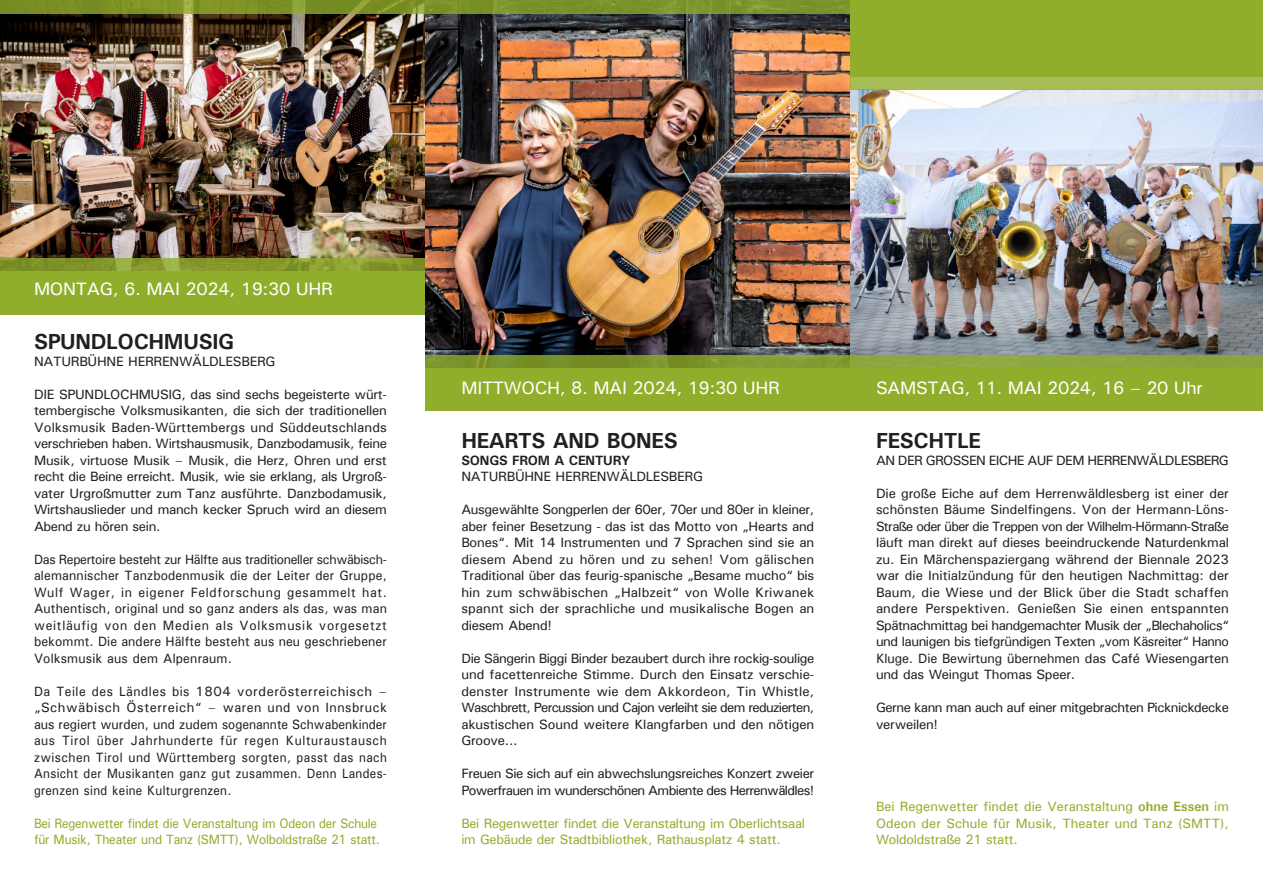
<style>
.page{position:relative;width:1263px;height:893px;background:#fff}
.page>*{position:absolute;margin:0;border:0;box-sizing:border-box;transform-origin:0 0}
.t1{font:700 21.9px "Univers";letter-spacing:-.02em;color:#231f20}
.t2{font:18px "Univers";letter-spacing:-.02em;color:#fff}
.t3{font:13.5px "Univers";letter-spacing:-.015em;color:#231f20}
.t4{font:13.5px "Univers";letter-spacing:.005em;color:#231f20}
.t5{font:13.5px "Univers";letter-spacing:.01em;color:#231f20}
.t6{font:13.5px "Univers";letter-spacing:.01em;color:#231f20;scale:.94 1}
.t7{font:13.5px "Univers";letter-spacing:-.02em;color:#90ae2b}
.t8{font:13.5px "Univers";letter-spacing:-.035em;color:#231f20}
.t9{font:13.5px "Univers";letter-spacing:-.04em;color:#231f20}
.t10{font:13.5px "Univers";letter-spacing:-.045em;color:#231f20}
.t11{font:13.5px "Univers";letter-spacing:-.015em;color:#231f20;scale:.94 1}
.t12{font:13.5px "Univers";letter-spacing:-.055em;color:#231f20}
.t13{font:13.5px "Univers";letter-spacing:-.02em;color:#90ae2b;scale:.9 1}
.t14{font:13.5px "Univers";letter-spacing:-.05em;color:#231f20}
.t15{font:13.5px "Univers";letter-spacing:-.02em;color:#90ae2b;scale:.92 1}
.t16{font:13.5px "Univers";letter-spacing:.005em;color:#231f20;scale:.94 1}
.t17{font:13.5px "Univers";letter-spacing:-.015em;color:#231f20;scale:.95 1}
.t18{font:13.5px "Univers";letter-spacing:-.015em;color:#231f20;scale:.96 1}
.t19{font:13.5px "Univers";color:#90ae2b}
.t20{font:13.5px "Univers";letter-spacing:.045em;color:#231f20;scale:.92 1}
.t21{font:13.5px "Univers";letter-spacing:.03em;color:#231f20;scale:.92 1}
.t22{font:13.5px "Univers";letter-spacing:.025em;color:#231f20;scale:.89 1}
.t23{font:13.5px "Univers";letter-spacing:.045em;color:#231f20;scale:.94 1}
.t24{font:13.5px "Univers";letter-spacing:.055em;color:#231f20;scale:.94 1}
.t25{font:13.5px "Univers";letter-spacing:.04em;color:#231f20;scale:.93 1}
.t26{font:13.5px "Univers";letter-spacing:.005em;color:#90ae2b}
.t27{font:13.5px "Univers";letter-spacing:.02em;color:#231f20;scale:.89 1}
.t28{font:13.5px "Univers";letter-spacing:.035em;color:#231f20}
.t29{font:13.5px "Univers";letter-spacing:.035em;color:#231f20;scale:.95 1}
.t30{font:700 13.5px "Univers";letter-spacing:-.02em;color:#231f20}
.s1{font-weight:700}
</style>
<div class="page">
<div style="left:850px;top:368px;width:413px;height:43px;background:#90ae2b"></div>
<div style="left:425px;top:368px;width:425px;height:43px;background:#90ae2b"></div>
<img style="left:0;top:14px;width:425px;height:245px">
<img style="left:425px;top:14px;width:425px;height:341px">
<img style="left:850px;top:90px;width:413px;height:265px">
<div style="left:425px;top:355px;width:425px;height:16px;background:#90ae2b;opacity:.8"></div>
<div style="left:0;top:272px;width:425px;height:43px;background:#90ae2b"></div>
<div style="left:0;top:259px;width:425px;height:16px;background:#90ae2b;opacity:.8"></div>
<div style="left:850px;top:355px;width:413px;height:14px;background:#8ca740"></div>
<div style="left:850px;top:0;width:413px;height:90px;background:#90ae2b;opacity:.8"></div>
<div style="left:850px;top:0;width:413px;height:76px;background:#90ae2b"></div>
<div style="left:0;top:0;width:850px;height:14px;background:#90ae2b;opacity:.8"></div>
<p class="t2" style="left:34px;top:282px;width:300px">MONTAG, 6. MAI 2024, 19:30 UHR</p>
<p class="t1" style="left:34px;top:334px;width:202px">SPUNDLOCHMUSIG</p>
<p class="t3" style="left:34px;top:356px;width:243px">NATURBÜHNE HERRENWÄLDLESBERG</p>
<p class="t3" style="left:34px;top:389px;width:354px">DIE SPUNDLOCHMUSIG, das sind sechs begeisterte würt-</p>
<p class="t3" style="left:34px;top:406px;width:354px">tembergische Volksmusikanten, die sich der traditionellen</p>
<p class="t4" style="left:34px;top:422px;width:354px">Volksmusik Baden-Württembergs und Süddeutschlands</p>
<p class="t3" style="left:34px;top:439px;width:354px">verschrieben haben. Wirtshausmusik, Danzbodamusik, feine</p>
<p class="t3" style="left:34px;top:455px;width:354px">Musik, virtuose Musik – Musik, die Herz, Ohren und erst</p>
<p class="t3" style="left:34px;top:472px;width:354px">recht die Beine erreicht. Musik, wie sie erklang, als Urgroß-</p>
<p class="t3" style="left:34px;top:488px;width:354px">vater Urgroßmutter zum Tanz ausführte. Danzbodamusik,</p>
<p class="t3" style="left:34px;top:505px;width:354px">Wirtshauslieder und manch kecker Spruch wird an diesem</p>
<p class="t3" style="left:34px;top:521px;width:128px">Abend zu hören sein.</p>
<p class="t11" style="left:34px;top:554px;width:377px">Das Repertoire besteht zur Hälfte aus traditioneller schwäbisch-</p>
<p class="t6" style="left:34px;top:571px;width:377px">alemannischer Tanzbodenmusik die der Leiter der Gruppe,</p>
<p class="t23" style="left:34px;top:587px;width:377px">Wulf Wager, in eigener Feldforschung gesammelt hat.</p>
<p class="t6" style="left:34px;top:604px;width:377px">Authentisch, original und so ganz anders als das, was man</p>
<p class="t24" style="left:34px;top:620px;width:377px">weitläufig von den Medien als Volksmusik vorgesetzt</p>
<p class="t16" style="left:34px;top:637px;width:377px">bekommt. Die andere Hälfte besteht aus neu geschriebener</p>
<p class="t6" style="left:34px;top:653px;width:212px">Volksmusik aus dem Alpenraum.</p>
<p class="t25" style="left:34px;top:686px;width:381px">Da Teile des Ländles bis 1804 vorderösterreichisch –</p>
<p class="t28" style="left:34px;top:703px;width:184px">„Schwäbisch Österreich“ –</p>
<p class="t29" style="left:223px;top:703px;width:174px">waren und von Innsbruck</p>
<p class="t17" style="left:34px;top:719px;width:373px">aus regiert wurden, und zudem sogenannte Schwabenkinder</p>
<p class="t20" style="left:34px;top:736px;width:385px">aus Tirol über Jahrhunderte für regen Kulturaustausch</p>
<p class="t21" style="left:34px;top:752px;width:385px">zwischen Tirol und Württemberg sorgten, passt das nach</p>
<p class="t22" style="left:34px;top:769px;width:398px">Ansicht der Musikanten ganz gut zusammen. Denn Landes-</p>
<p class="t27" style="left:34px;top:785px;width:223px">grenzen sind keine Kulturgrenzen.</p>
<p class="t13" style="left:34px;top:818px;width:383px">Bei Regenwetter findet die Veranstaltung im Odeon der Schule</p>
<p class="t15" style="left:34px;top:835px;width:378px">für Musik, Theater und Tanz (SMTT), Wolboldstraße 21 statt.</p>
<p class="t2" style="left:461px;top:382px;width:320px">MITTWOCH, 8. MAI 2024, 19:30 UHR</p>
<p class="t1" style="left:461px;top:433px;width:218px">HEARTS AND BONES</p>
<p class="t30" style="left:461px;top:455px;width:171px">SONGS FROM A CENTURY</p>
<p class="t3" style="left:461px;top:472px;width:243px">NATURBÜHNE HERRENWÄLDLESBERG</p>
<p class="t3" style="left:461px;top:505px;width:354px">Ausgewählte Songperlen der 60er, 70er und 80er in kleiner,</p>
<p class="t3" style="left:461px;top:521px;width:354px">aber feiner Besetzung - das ist das Motto von „Hearts and</p>
<p class="t3" style="left:461px;top:538px;width:354px">Bones“. Mit 14 Instrumenten und 7 Sprachen sind sie an</p>
<p class="t5" style="left:461px;top:554px;width:354px">diesem Abend zu hören und zu sehen! Vom gälischen</p>
<p class="t3" style="left:461px;top:571px;width:354px">Traditional über das feurig-spanische „Besame mucho“ bis</p>
<p class="t5" style="left:461px;top:587px;width:354px">hin zum schwäbischen „Halbzeit“ von Wolle Kriwanek</p>
<p class="t3" style="left:461px;top:604px;width:354px">spannt sich der sprachliche und musikalische Bogen an</p>
<p class="t3" style="left:461px;top:620px;width:92px">diesem Abend!</p>
<p class="t8" style="left:461px;top:653px;width:354px">Die Sängerin Biggi Binder bezaubert durch ihre rockig-soulige</p>
<p class="t3" style="left:461px;top:670px;width:354px">und facettenreiche Stimme. Durch den Einsatz verschie-</p>
<p class="t5" style="left:461px;top:686px;width:354px">denster Instrumente wie dem Akkordeon, Tin Whistle,</p>
<p class="t12" style="left:461px;top:703px;width:354px">Waschbrett, Percussion und Cajon verleiht sie dem reduzierten,</p>
<p class="t3" style="left:461px;top:719px;width:354px">akustischen Sound weitere Klangfarben und den nötigen</p>
<p class="t3" style="left:461px;top:736px;width:58px">Groove...</p>
<p class="t3" style="left:461px;top:769px;width:354px">Freuen Sie sich auf ein abwechslungsreiches Konzert zweier</p>
<p class="t14" style="left:461px;top:785px;width:354px">Powerfrauen im wunderschönen Ambiente des Herrenwäldles!</p>
<p class="t7" style="left:461px;top:818px;width:345px">Bei Regenwetter findet die Veranstaltung im Oberlichtsaal</p>
<p class="t7" style="left:461px;top:835px;width:321px">im Gebäude der Stadtbibliothek, Rathausplatz 4 statt.</p>
<p class="t2" style="left:876px;top:382px;width:328px">SAMSTAG, 11. MAI 2024, 16 – 20 Uhr</p>
<p class="t1" style="left:876px;top:433px;width:106px">FESCHTLE</p>
<p class="t10" style="left:876px;top:455px;width:354px">AN DER GROSSEN EICHE AUF DEM HERRENWÄLDLESBERG</p>
<p class="t3" style="left:876px;top:488px;width:354px">Die große Eiche auf dem Herrenwäldlesberg ist einer der</p>
<p class="t3" style="left:876px;top:505px;width:354px">schönsten Bäume Sindelfingens. Von der Hermann-Löns-</p>
<p class="t10" style="left:876px;top:521px;width:354px">Straße oder über die Treppen von der Wilhelm-Hörmann-Straße</p>
<p class="t3" style="left:876px;top:538px;width:354px">läuft man direkt auf dieses beeindruckende Naturdenkmal</p>
<p class="t3" style="left:876px;top:554px;width:354px">zu. Ein Märchenspaziergang während der Biennale 2023</p>
<p class="t3" style="left:876px;top:571px;width:354px">war die Initialzündung für den heutigen Nachmittag: der</p>
<p class="t4" style="left:876px;top:587px;width:354px">Baum, die Wiese und der Blick über die Stadt schaffen</p>
<p class="t4" style="left:876px;top:604px;width:269px">andere Perspektiven. Genießen Sie einen</p>
<p class="t4" style="left:1151px;top:604px;width:80px">entspannten</p>
<p class="t9" style="left:876px;top:620px;width:354px">Spätnachmittag bei handgemachter Musik der „Blechaholics“</p>
<p class="t8" style="left:876px;top:637px;width:354px">und launigen bis tiefgründigen Texten „vom Käsreiter“ Hanno</p>
<p class="t18" style="left:876px;top:653px;width:369px">Kluge. Die Bewirtung übernehmen das Café Wiesengarten</p>
<p class="t3" style="left:876px;top:670px;width:201px">und das Weingut Thomas Speer.</p>
<p class="t9" style="left:876px;top:703px;width:354px">Gerne kann man auch auf einer mitgebrachten Picknickdecke</p>
<p class="t3" style="left:876px;top:719px;width:64px">verweilen!</p>
<p class="t19" style="left:876px;top:802px;width:354px">Bei Regenwetter findet die Veranstaltung <span class="s1">ohne Essen</span> im</p>
<p class="t26" style="left:876px;top:818px;width:354px">Odeon der Schule für Musik, Theater und Tanz (SMTT),</p>
<p class="t7" style="left:876px;top:835px;width:143px">Woldoldstraße 21 statt.</p>
</div>
